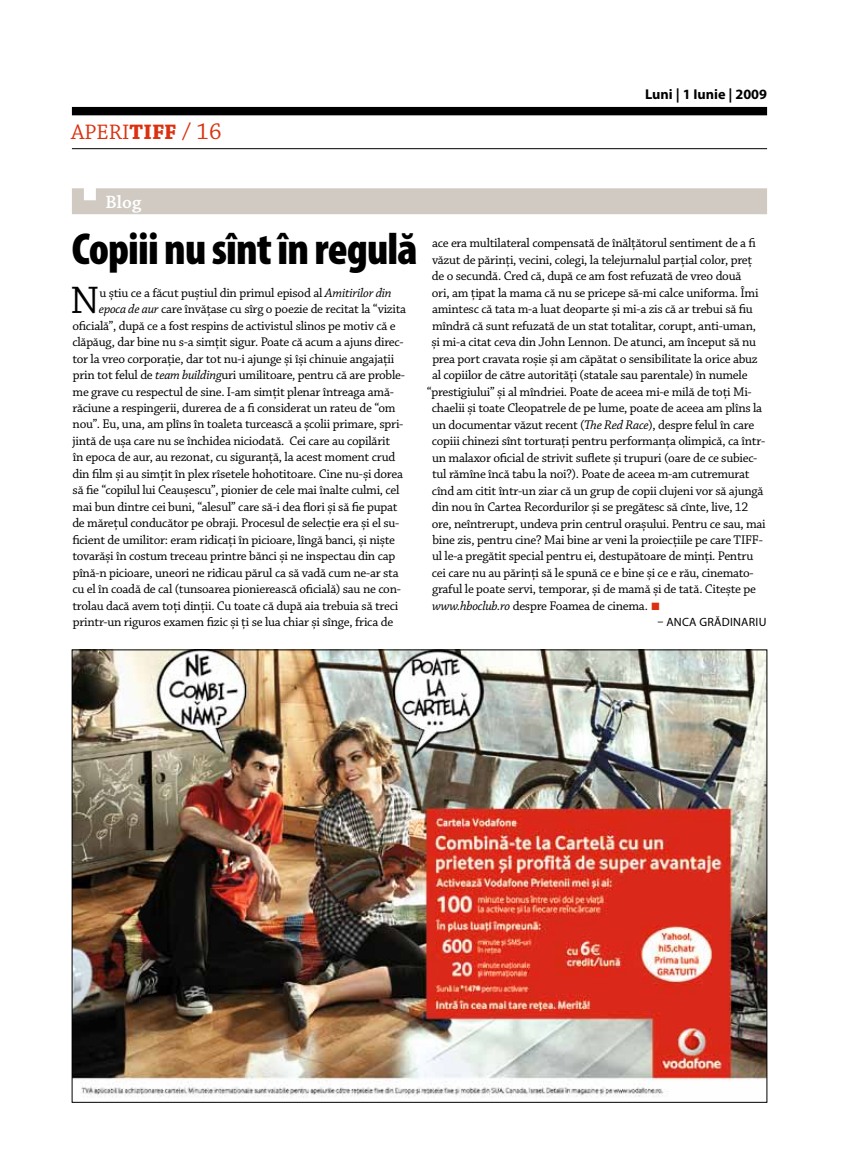
<style>
.page{position:relative;width:851px;height:1170px;background:#fff}
.page>*{position:absolute;margin:0;border:0;box-sizing:border-box;transform-origin:0 0}
.t1{font:900 condensed 45px "Myriad Pro";letter-spacing:-.02em;color:#000}
.t2{font:40.35px "Chaparral Pro";color:#000}
.t3{font:22.05px "Chaparral Pro";letter-spacing:.005em;color:#da3210}
.t4{font:600 18.75px "Chaparral Pro";color:#fff}
.t5{font:700 14.25px "Myriad Pro";color:#000}
.t6{font:13.2px "Chaparral Pro";letter-spacing:-.02em;color:#000}
.t7{font:12px "Myriad Pro";letter-spacing:.02em;color:#000}
.s1{font-weight:700}
.s2{font-size:24px}
.s3{font-style:italic}
.s4{font-family:"Klavika";font-size:15px;color:#da3210}
</style>
<div class="page">
<div style="left:72px;top:107px;width:695px;height:8px;background:#000"></div>
<hr style="left:72px;top:148px;width:695px;height:1px;background:#000">
<img style="left:74px;top:651px;width:691px;height:447px">
<div style="left:72px;top:188px;width:695px;height:26px;background:#d0cac2"></div>
<h3 class="t3" style="left:71px;top:120px;width:152px">APERI<span class="s1">TIFF</span> <span class="s2">/ 16</span></h3>
<p class="t5" style="left:645px;top:84px;width:123px">Luni | 1 Iunie | 2009</p>
<h3 class="t4" style="left:105px;top:191px;width:37px">Blog</h3>
<h1 class="t1" style="left:72px;top:220px;width:347px">Copiii nu sînt în regulă</h1>
<h2 class="t2" style="left:71px;top:278px;width:30px">N</h2>
<p class="t6" style="left:99px;top:285px;width:294px">u ştiu ce a făcut puştiul din primul episod al <span class="s3">Amitirilor din</span></p>
<p class="t6" style="left:99px;top:301px;width:309px"><span class="s3">epoca de aur</span> care învăţase cu sîrg o poezie de recitat la “vizita</p>
<p class="t6" style="left:72px;top:318px;width:325px">oficială”, după ce a fost respins de activistul slinos pe motiv că e</p>
<p class="t6" style="left:72px;top:334px;width:332px">clăpăug, dar bine nu s-a simţit sigur. Poate că acum a ajuns direc-</p>
<p class="t6" style="left:72px;top:351px;width:323px">tor la vreo corporaţie, dar tot nu-i ajunge şi îşi chinuie angajaţii</p>
<p class="t6" style="left:73px;top:367px;width:333px">prin tot felul de <span class="s3">team building</span>uri umilitoare, pentru că are proble-</p>
<p class="t6" style="left:73px;top:384px;width:323px">me grave cu respectul de sine. I-am simţit plenar întreaga amă-</p>
<p class="t6" style="left:72px;top:400px;width:324px">răciune a respingerii, durerea de a fi considerat un rateu de “om</p>
<p class="t6" style="left:73px;top:417px;width:332px">nou”. Eu, una, am plîns în toaleta turcească a şcolii primare, spri-</p>
<p class="t6" style="left:73px;top:433px;width:319px">jintă de uşa care nu se închidea niciodată. Cei care au copilărit</p>
<p class="t6" style="left:73px;top:450px;width:324px">în epoca de aur, au rezonat, cu siguranţă, la acest moment crud</p>
<p class="t6" style="left:72px;top:466px;width:332px">din film şi au simţit în plex rîsetele hohotitoare. Cine nu-şi dorea</p>
<p class="t6" style="left:73px;top:483px;width:328px">să fie “copilul lui Ceauşescu”, pionier de cele mai înalte culmi, cel</p>
<p class="t6" style="left:73px;top:499px;width:326px">mai bun dintre cei buni, “alesul” care să-i dea flori şi să fie pupat</p>
<p class="t6" style="left:72px;top:516px;width:328px">de măreţul conducător pe obraji. Procesul de selecţie era şi el su-</p>
<p class="t6" style="left:72px;top:532px;width:324px">ficient de umilitor: eram ridicaţi în picioare, lîngă banci, şi nişte</p>
<p class="t6" style="left:72px;top:549px;width:324px">tovarăşi în costum treceau printre bănci şi ne inspectau din cap</p>
<p class="t6" style="left:73px;top:565px;width:327px">pînă-n picioare, uneori ne ridicau părul ca să vadă cum ne-ar sta</p>
<p class="t6" style="left:72px;top:581px;width:330px">cu el în coadă de cal (tunsoarea pionierească oficială) sau ne con-</p>
<p class="t6" style="left:72px;top:598px;width:327px">trolau dacă avem toţi dinţii. Cu toate că după aia trebuia să treci</p>
<p class="t6" style="left:73px;top:614px;width:322px">printr-un riguros examen fizic şi ţi se lua chiar şi sînge, frica de</p>
<p class="t6" style="left:432px;top:236px;width:325px">ace era multilateral compensată de înălţătorul sentiment de a fi</p>
<p class="t6" style="left:432px;top:252px;width:322px">văzut de părinţi, vecini, colegi, la telejurnalul parţial color, preţ</p>
<p class="t6" style="left:432px;top:269px;width:311px">de o secundă. Cred că, după ce am fost refuzată de vreo două</p>
<p class="t6" style="left:432px;top:285px;width:328px">ori, am ţipat la mama că nu se pricepe să-mi calce uniforma. Îmi</p>
<p class="t6" style="left:432px;top:302px;width:322px">amintesc că tata m-a luat deoparte şi mi-a zis că ar trebui să fiu</p>
<p class="t6" style="left:432px;top:318px;width:325px">mîndră că sunt refuzată de un stat totalitar, corupt, anti-uman,</p>
<p class="t6" style="left:431px;top:334px;width:326px">și mi-a citat ceva din John Lennon. De atunci, am început să nu</p>
<p class="t6" style="left:432px;top:351px;width:327px">prea port cravata roşie şi am căpătat o sensibilitate la orice abuz</p>
<p class="t6" style="left:432px;top:367px;width:317px">al copiilor de către autorităţi (statale sau parentale) în numele</p>
<p class="t6" style="left:427px;top:384px;width:326px">“prestigiului” şi al mîndriei. Poate de aceea mi-e milă de toţi Mi-</p>
<p class="t6" style="left:432px;top:400px;width:332px">chaelii şi toate Cleopatrele de pe lume, poate de aceea am plîns la</p>
<p class="t6" style="left:432px;top:417px;width:323px">un documentar văzut recent (<span class="s3">The Red Race</span>), despre felul în care</p>
<p class="t6" style="left:432px;top:433px;width:335px">copiii chinezi sînt torturaţi pentru performanţa olimpică, ca într-</p>
<p class="t6" style="left:432px;top:450px;width:327px">un malaxor oficial de strivit suflete şi trupuri (oare de ce subiec-</p>
<p class="t6" style="left:432px;top:466px;width:319px">tul rămîne încă tabu la noi?). Poate de aceea m-am cutremurat</p>
<p class="t6" style="left:432px;top:483px;width:333px">cînd am citit într-un ziar că un grup de copii clujeni vor să ajungă</p>
<p class="t6" style="left:432px;top:499px;width:318px">din nou în Cartea Recordurilor şi se pregătesc să cînte, live, 12</p>
<p class="t6" style="left:432px;top:516px;width:335px">ore, neîntrerupt, undeva prin centrul oraşului. Pentru ce sau, mai</p>
<p class="t6" style="left:432px;top:532px;width:332px">bine zis, pentru cine? Mai bine ar veni la proiecţiile pe care TIFF-</p>
<p class="t6" style="left:432px;top:549px;width:323px">ul le-a pregătit special pentru ei, destupătoare de minţi. Pentru</p>
<p class="t6" style="left:432px;top:565px;width:323px">cei care nu au părinţi să le spună ce e bine şi ce e rău, cinemato-</p>
<p class="t6" style="left:432px;top:582px;width:325px">graful le poate servi, temporar, şi de mamă şi de tată. Citește pe</p>
<p class="t6" style="left:432px;top:598px;width:230px"><span class="s3">www.hboclub.ro</span> despre Foamea de cinema. <span class="s4">•</span></p>
<p class="t7" style="left:657px;top:614px;width:104px">– ANCA GRĂDINARIU</p>
</div>
